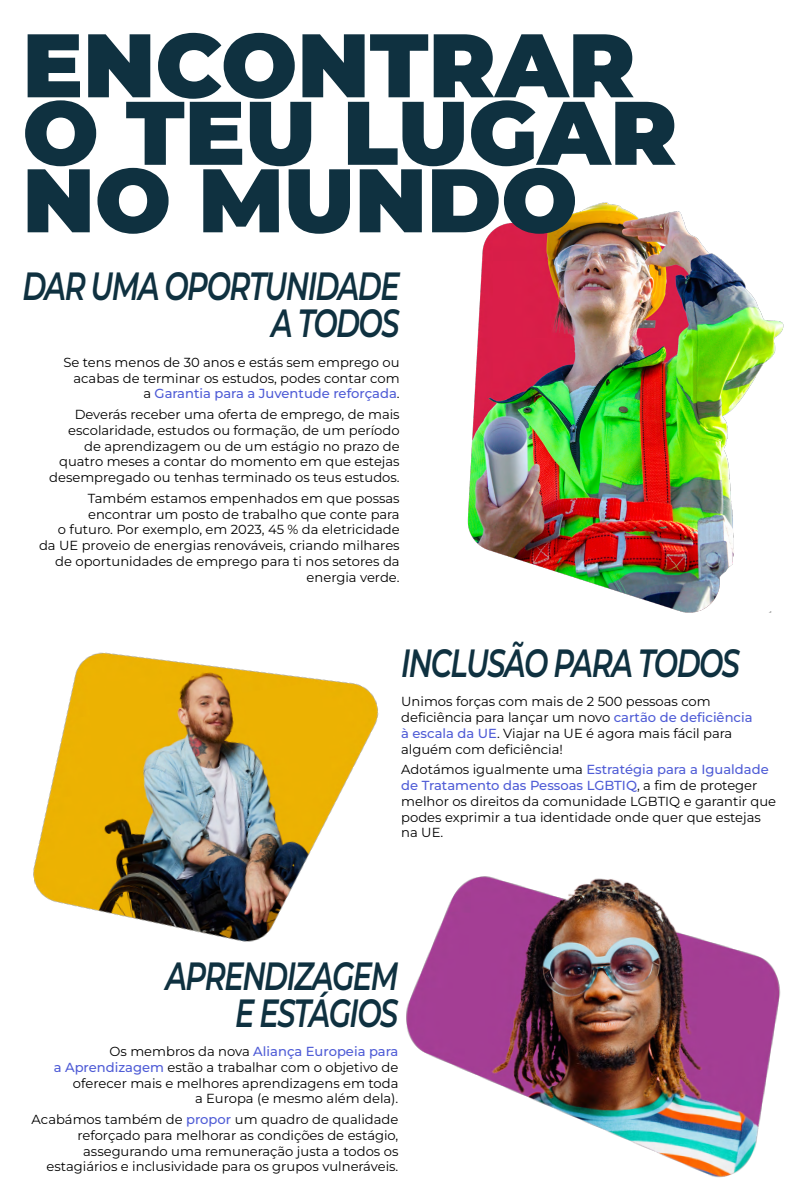
<style>
.page{position:relative;width:800px;height:1200px;background:#fff}
.page>*{position:absolute;margin:0;border:0;box-sizing:border-box;transform-origin:0 0}
.h2_2{font:900 90px/67.5px "Montserrat";color:#0f3140}
.h3_2_r{font:italic 600 39.38px/36.8px "Montserrat";letter-spacing:-.05em;color:#0f3140;text-align:right;scale:.73 1}
.h3_2{font:italic 600 39.38px "Montserrat";letter-spacing:-.05em;color:#0f3140;scale:.73 1}
.p2_r{font:13.12px/15.8px "Montserrat";color:#000;text-align:right}
.p2{font:13.12px/15.8px "Montserrat";color:#000}
.s1{font-weight:500;color:#4f5cd6}
</style>
<div class="page">
<img style="left:467px;top:202px;width:317px;height:411px">
<img style="left:33px;top:652px;width:346px;height:290px">
<img style="left:307px;top:830px;width:474px;height:348px">
<h2 class="h2_2" style="left:22px;top:26px;width:656px">ENCONTRAR<br>O TEU LUGAR<br>NO MUNDO</h2>
<h3 class="h3_2_r" style="left:22px;top:266px;width:518px">DAR UMA OPORTUNIDADE<br>A TODOS</h3>
<p class="p2_r" style="left:63px;top:354px;width:338px">Se tens menos de 30 anos e estás sem emprego ou acabas de terminar os estudos, podes contar com a <span class="s1">Garantia para a Juventude reforçada</span>.</p>
<p class="p2_r" style="left:49px;top:406px;width:352px">Deverás receber uma oferta de emprego, de mais escolaridade, estudos ou formação, de um período de aprendizagem ou de um estágio no prazo de quatro meses a contar do momento em que estejas desempregado ou tenhas terminado os teus estudos.</p>
<p class="p2_r" style="left:39px;top:490px;width:362px">Também estamos empenhados em que possas encontrar um posto de trabalho que conte para<br>o futuro. Por exemplo, em 2023, 45 % da eletricidade da UE proveio de energias renováveis, criando milhares de oportunidades de emprego para ti nos setores da energia verde.</p>
<h3 class="h3_2" style="left:401px;top:635px;width:466px">INCLUSÃO PARA TODOS</h3>
<p class="p2" style="left:401px;top:693px;width:353px">Unimos forças com mais de 2 500 pessoas com deficiência para lançar um novo <span class="s1">cartão de deficiência à escala da UE</span>. Viajar na UE é agora mais fácil para alguém com deficiência!</p>
<p class="p2" style="left:401px;top:761px;width:377px">Adotámos igualmente uma <span class="s1">Estratégia para a Igualdade de Tratamento das Pessoas LGBTIQ</span>, a fim de proteger melhor os direitos da comunidade LGBTIQ e garantir que podes exprimir a tua identidade onde quer que estejas na UE.</p>
<h3 class="h3_2_r" style="left:165px;top:956px;width:321px">APRENDIZAGEM<br>E ESTÁGIOS</h3>
<p class="p2_r" style="left:54px;top:1043px;width:346px">Os membros da nova <span class="s1">Aliança Europeia para<br>a Aprendizagem</span> estão a trabalhar com o objetivo de oferecer mais e melhores aprendizagens em toda<br>a Europa (e mesmo além dela).</p>
<p class="p2_r" style="left:32px;top:1111px;width:368px">Acabámos também de <span class="s1">propor</span> um quadro de qualidade reforçado para melhorar as condições de estágio, assegurando uma remuneração justa a todos os estagiários e inclusividade para os grupos vulneráveis.</p>
</div>
